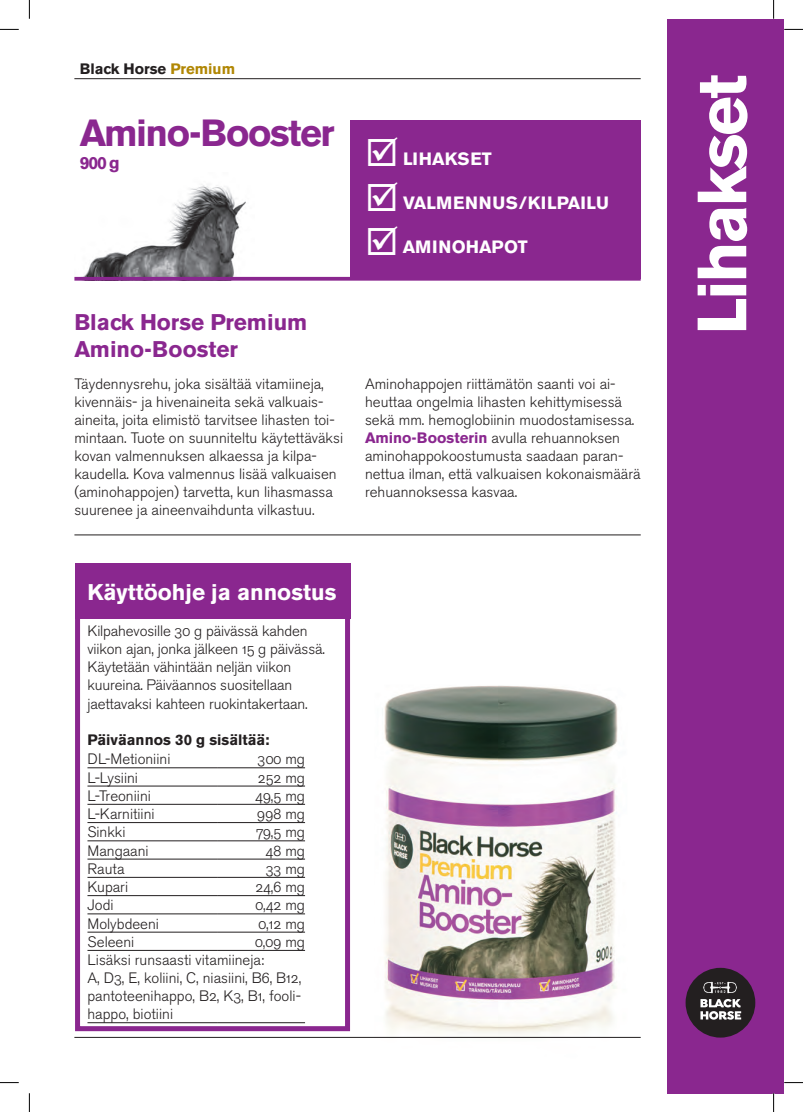
<style>
.page{position:relative;width:803px;height:1112px;background:#fff}
.page>*{position:absolute;margin:0;border:0;box-sizing:border-box;transform-origin:0 0}
.t1{font:700 68.75px "Akzidenz Grotesk BE";letter-spacing:-.04em;color:#fff}
.t2{font:700 37.5px "Akzidenz Grotesk BE";letter-spacing:-.04em;color:#8a278f}
.t3{font:700 22.5px/27px "Akzidenz Grotesk BE";color:#8a278f}
.t4{font:700 22.5px "Akzidenz Grotesk BE";color:#fff}
.t5{font:700 17.75px "Akzidenz Grotesk BE";color:#fff}
.t6{font:700 17.75px "Akzidenz Grotesk BE";letter-spacing:.02em;color:#fff}
.t7{font:700 17.5px "Akzidenz Grotesk BE";color:#8a278f}
.t8{font:15px/18px "Akzidenz Grotesk BE Light Os F";color:#231f20}
.t9{font:700 15px "Akzidenz Grotesk BE";color:#231f20}
.s1{color:#b18704}
.s2{font-family:"Akzidenz Grotesk BE";font-weight:700;color:#8a278f}
</style>
<div class="page">
<img style="left:345px;top:682px;width:296px;height:356px">
<hr style="left:74px;top:78px;width:567px;height:1px;background:#231f20">
<div style="left:667px;top:19px;width:117px;height:1073px;background:#8a278f"></div>
<img style="left:74px;top:184px;width:180px;height:93px">
<div style="left:350px;top:120px;width:291px;height:159px;background:#8a278f"></div>
<hr style="left:74px;top:1036px;width:567px;height:1px;background:#231f20">
<div style="left:75px;top:562px;width:275px;height:56px;background:#8a278f"></div>
<hr style="left:87px;top:767px;width:131px;height:1px;background:#231f20">
<hr style="left:218px;top:767px;width:87px;height:1px;background:#231f20">
<hr style="left:87px;top:785px;width:131px;height:1px;background:#231f20">
<hr style="left:218px;top:785px;width:87px;height:1px;background:#231f20">
<hr style="left:87px;top:803px;width:131px;height:1px;background:#231f20">
<hr style="left:218px;top:803px;width:87px;height:1px;background:#231f20">
<hr style="left:87px;top:822px;width:131px;height:1px;background:#231f20">
<hr style="left:218px;top:822px;width:87px;height:1px;background:#231f20">
<hr style="left:87px;top:840px;width:131px;height:1px;background:#231f20">
<hr style="left:218px;top:840px;width:87px;height:1px;background:#231f20">
<hr style="left:87px;top:858px;width:131px;height:1px;background:#231f20">
<hr style="left:218px;top:858px;width:87px;height:1px;background:#231f20">
<hr style="left:87px;top:876px;width:131px;height:1px;background:#231f20">
<hr style="left:218px;top:876px;width:87px;height:1px;background:#231f20">
<hr style="left:87px;top:895px;width:131px;height:1px;background:#231f20">
<hr style="left:218px;top:895px;width:87px;height:1px;background:#231f20">
<hr style="left:87px;top:913px;width:131px;height:1px;background:#231f20">
<hr style="left:218px;top:913px;width:87px;height:1px;background:#231f20">
<hr style="left:87px;top:931px;width:131px;height:1px;background:#231f20">
<hr style="left:218px;top:931px;width:87px;height:1px;background:#231f20">
<hr style="left:87px;top:949px;width:131px;height:1px;background:#231f20">
<hr style="left:218px;top:949px;width:87px;height:1px;background:#231f20">
<hr style="left:87px;top:1022px;width:131px;height:1px;background:#231f20">
<hr style="left:218px;top:1022px;width:87px;height:1px;background:#231f20">
<div style="left:75px;top:611px;width:275px;height:419px;border:5px solid #8a278f"></div>
<hr style="left:74px;top:277px;width:567px;height:3px;background:#8a278f">
<hr style="left:74px;top:534px;width:567px;height:1px;background:#231f20">
<div style="left:685px;top:967px;width:70px;height:70px;background:#231f20;border-radius:50%"></div>
<svg style="left:703px;top:981px;width:34px;height:11px"></svg>
<svg style="left:700px;top:999px;width:41px;height:20px"></svg>
<svg style="left:0;top:29px;width:19px;height:1px"></svg>
<svg style="left:784px;top:29px;width:19px;height:1px"></svg>
<svg style="left:0;top:1082px;width:19px;height:1px"></svg>
<svg style="left:784px;top:1082px;width:19px;height:1px"></svg>
<svg style="left:29px;top:0;width:1px;height:19px"></svg>
<svg style="left:29px;top:1093px;width:1px;height:18px"></svg>
<svg style="left:773px;top:0;width:1px;height:19px"></svg>
<svg style="left:773px;top:1092px;width:1px;height:19px"></svg>
<p class="t9" style="left:80px;top:60px;width:157px">Black Horse <span class="s1">Premium</span></p>
<p class="t2" style="left:80px;top:112px;width:256px">Amino-Booster</p>
<p class="t7" style="left:80px;top:152px;width:41px">900 g</p>
<p class="t5" style="left:403px;top:149px;width:90px">LIHAKSET</p>
<p class="t6" style="left:403px;top:192px;width:207px">VALMENNUS/KILPAILU</p>
<p class="t5" style="left:403px;top:236px;width:127px">AMINOHAPOT</p>
<p class="t3" style="left:74px;top:309px;width:235px">Black Horse Premium<br>Amino-Booster</p>
<p class="t8" style="left:74px;top:375px;width:270px">Täydennysrehu, joka sisältää vitamiineja, kivennäis- ja hivenaineita sekä valkuais&shy;aineita, joita elimistö tarvitsee lihasten toi&shy;mintaan. Tuote on suunniteltu käytettäväksi kovan valmennuksen alkaessa ja kilpa&shy;kaudella. Kova valmennus lisää valkuaisen (aminohappojen) tarvetta, kun lihasmassa suurenee ja aineenvaihdunta vilkastuu.</p>
<p class="t8" style="left:365px;top:374px;width:277px">Aminohappojen riittämätön saanti voi ai&shy;heuttaa ongelmia lihasten kehittymisessä sekä mm. hemoglobiinin muodostamisessa.<br><span class="s2">Amino-Boosterin</span> avulla rehuannoksen aminohappokoostumusta saadaan paran&shy;nettua ilman, että valkuaisen kokonaismäärä rehuannoksessa kasvaa.</p>
<p class="t4" style="left:87px;top:579px;width:250px">Käyttöohje ja annostus</p>
<p class="t8" style="left:87px;top:622px;width:239px">Kilpahevosille 30 g päivässä kahden viikon ajan, jonka jälkeen 15 g päivässä.<br>Käytetään vähintään neljän viikon kuureina. Päiväannos suositellaan jaettavaksi kahteen ruokintakertaan.</p>
<p class="t9" style="left:87px;top:730px;width:184px">Päiväannos 30 g sisältää:</p>
<p class="t8" style="left:87px;top:750px;width:85px">DL-Metioniini</p>
<p class="t8" style="left:258px;top:750px;width:49px">300 mg</p>
<p class="t8" style="left:87px;top:768px;width:52px">L-Lysiini</p>
<p class="t8" style="left:258px;top:768px;width:49px">252 mg</p>
<p class="t8" style="left:87px;top:786px;width:65px">L-Treoniini</p>
<p class="t8" style="left:255px;top:786px;width:51px">49,5 mg</p>
<p class="t8" style="left:87px;top:804px;width:69px">L-Karnitiini</p>
<p class="t8" style="left:257px;top:804px;width:49px">998 mg</p>
<p class="t8" style="left:87px;top:823px;width:40px">Sinkki</p>
<p class="t8" style="left:256px;top:823px;width:51px">79,5 mg</p>
<p class="t8" style="left:87px;top:841px;width:63px">Mangaani</p>
<p class="t8" style="left:265px;top:841px;width:41px">48 mg</p>
<p class="t8" style="left:87px;top:859px;width:39px">Rauta</p>
<p class="t8" style="left:266px;top:859px;width:41px">33 mg</p>
<p class="t8" style="left:87px;top:877px;width:42px">Kupari</p>
<p class="t8" style="left:255px;top:877px;width:51px">24,6 mg</p>
<p class="t8" style="left:87px;top:896px;width:28px">Jodi</p>
<p class="t8" style="left:255px;top:896px;width:51px">0,42 mg</p>
<p class="t8" style="left:87px;top:914px;width:73px">Molybdeeni</p>
<p class="t8" style="left:258px;top:914px;width:48px">0,12 mg</p>
<p class="t8" style="left:87px;top:932px;width:48px">Seleeni</p>
<p class="t8" style="left:255px;top:932px;width:51px">0,09 mg</p>
<p class="t8" style="left:87px;top:950px;width:215px">Lisäksi runsaasti vitamiineja:<br>A, D3, E, koliini, C, niasiini, B6, B12, pantoteenihappo, B2, K3, B1, fooli&shy;happo, biotiini</p>
<p class="t1" style="left:682px;top:335px;width:262px;rotate:-90deg">Lihakset</p>
</div>
